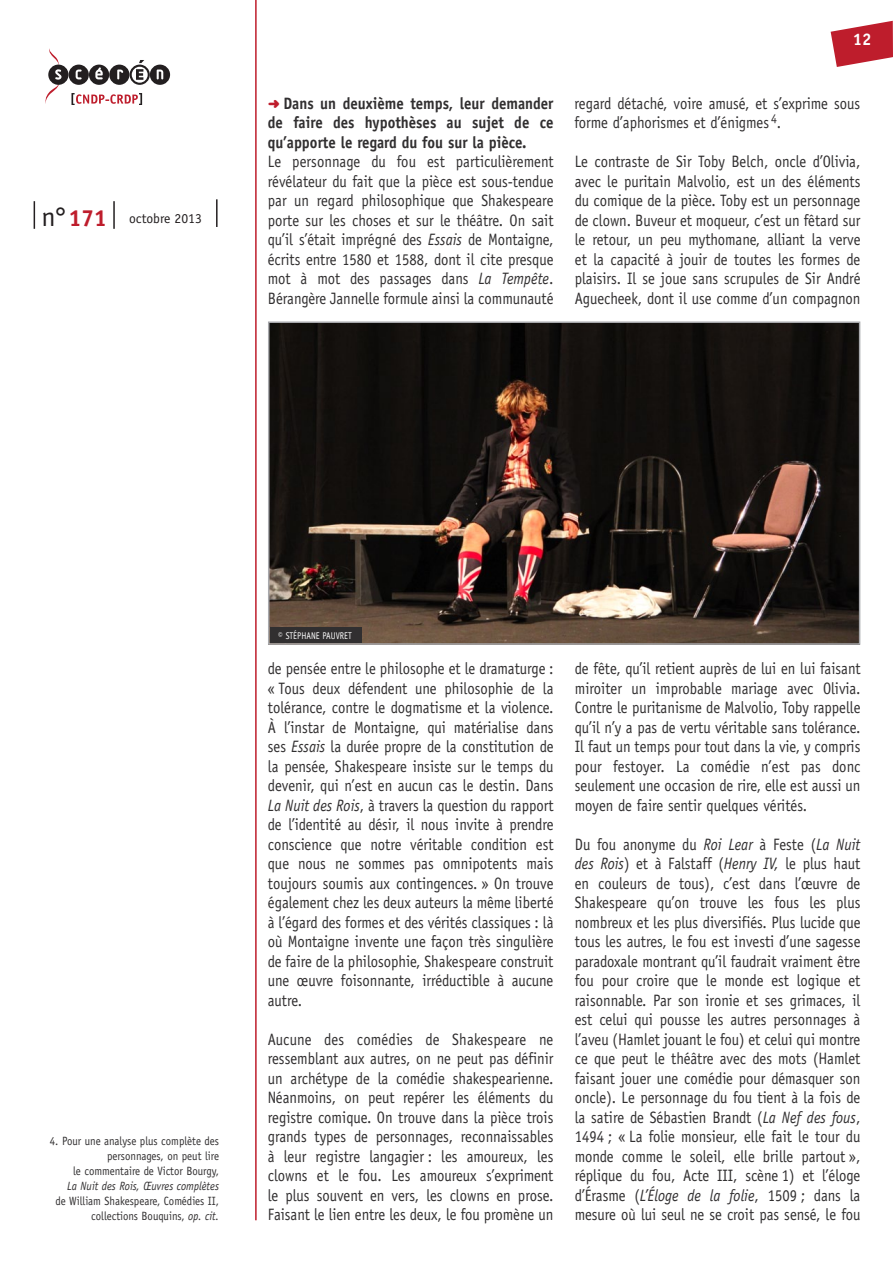
<style>
.page{position:relative;width:893px;height:1263px;background:#fff}
.page>*{position:absolute;margin:0;border:0;box-sizing:border-box;transform-origin:0 0}
.t1{font:700 16.8px "Officina Sans Std";color:#fff}
.t2{font:16.5px/19.5px "Officina Sans Std";color:#312f30;text-align:justify;scale:.89 1}
.t3{font:700 16.5px/19.5px "Officina Sans Std";color:#312f30;text-align:justify;scale:.9 1}
.t4{font:13.65px "Officina Sans Std";color:#231f20}
.t5{font:12px/15px "Officina Sans Std";color:#312f30;text-align:right;scale:.9 1}
.t6{font:italic 12px "Officina Sans Std";color:#312f30;scale:.9 1}
.t7{font:9.75px "Officina Sans LT";letter-spacing:.005em;color:#fff;scale:.85 1}
.s1{font-size:27.3px}
.s2{font-weight:700;font-size:23.4px;color:#be1d2c}
.s3{font-family:"Distro Bats";font-weight:400;font-size:13.5px;color:#be1d2c}
.s4{font-style:italic}
.s5{font-family:"Officina Sans Std";font-weight:700}
</style>
<div class="page">
<svg style="left:831px;top:21px;width:62px;height:46px"></svg>
<hr style="left:255px;top:0;width:2px;height:1220px;background:#be1d2c">
<hr style="left:216px;top:199px;width:2px;height:28px;background:#231f20">
<svg style="left:34px;top:201px;width:1px;height:28px"></svg>
<hr style="left:113px;top:201px;width:2px;height:28px;background:#231f20">
<svg style="left:45px;top:48px;width:125px;height:56px"></svg>
<img style="left:271px;top:324px;width:586px;height:318px">
<div style="left:268px;top:321px;width:592px;height:324px;border:2px solid #a8a9ad"></div>
<div style="left:270px;top:627px;width:91px;height:16px;background:#312f30"></div>
<p class="t4" style="left:42px;top:210px;width:162px"><span class="s1">n°</span> <span class="s2">171</span> octobre 2013</p>
<p class="t3" style="left:268px;top:93px;width:319px"><span class="s3">b</span> Dans un deuxième temps, leur demander de faire des hypothèses au sujet de ce qu’apporte le regard du fou sur la pièce.</p>
<p class="t2" style="left:268px;top:152px;width:323px">Le personnage du fou est particulièrement révélateur du fait que la pièce est sous-tendue par un regard philosophique que Shakespeare porte sur les choses et sur le théâtre. On sait qu’il s’était imprégné des <span class="s4">Essais</span> de Montaigne, écrits entre 1580 et 1588, dont il cite presque mot à mot des passages dans <span class="s4">La Tempête</span>.<br>Bérangère Jannelle formule ainsi la communauté</p>
<p class="t1" style="left:853px;top:29px;width:20px">12</p>
<p class="t2" style="left:575px;top:93px;width:322px">regard détaché, voire amusé, et s’exprime sous forme d’aphorismes et d’énigmes <sup>4</sup>.</p>
<p class="t2" style="left:575px;top:152px;width:323px">Le contraste de Sir Toby Belch, oncle d’Olivia, avec le puritain Malvolio, est un des éléments du comique de la pièce. Toby est un personnage de clown. Buveur et moqueur, c’est un fêtard sur le retour, un peu mythomane, alliant la verve et la capacité à jouir de toutes les formes de plaisirs. Il se joue sans scrupules de Sir André Aguecheek, dont il use comme d’un compagnon</p>
<p class="t5" style="left:50px;top:1134px;width:189px">4. Pour une analyse plus complète des personnages, on peut lire<br>le commentaire de Victor Bourgy,</p>
<p class="t6" style="left:67px;top:1179px;width:170px">La Nuit des Rois, Œuvres complètes</p>
<p class="t5" style="left:56px;top:1194px;width:183px">de William Shakespeare, Comédies II, collections Bouquins, <span class="s4">op. cit.</span></p>
<p class="t7" style="left:278px;top:630px;width:87px"><span class="s5">©</span> STÉPHANE PAUVRET</p>
<p class="t2" style="left:268px;top:659px;width:323px">de pensée entre le philosophe et le dramaturge : « Tous deux défendent une philosophie de la tolérance, contre le dogmatisme et la violence.<br>À l’instar de Montaigne, qui matérialise dans ses <span class="s4">Essais</span> la durée propre de la constitution de la pensée, Shakespeare insiste sur le temps du devenir, qui n’est en aucun cas le destin. Dans <span class="s4">La Nuit des Rois</span>, à travers la question du rapport de l’identité au désir, il nous invite à prendre conscience que notre véritable condition est que nous ne sommes pas omnipotents mais toujours soumis aux contingences. » On trouve également chez les deux auteurs la même liberté à l’égard des formes et des vérités classiques : là où Montaigne invente une façon très singulière de faire de la philosophie, Shakespeare construit une œuvre foisonnante, irréductible à aucune autre.</p>
<p class="t2" style="left:268px;top:1029px;width:322px">Aucune des comédies de Shakespeare ne ressemblant aux autres, on ne peut pas définir un archétype de la comédie shakespearienne.<br>Néanmoins, on peut repérer les éléments du registre comique. On trouve dans la pièce trois grands types de personnages, reconnaissables à leur registre langagier : les amoureux, les clowns et le fou. Les amoureux s’expriment le plus souvent en vers, les clowns en prose.<br>Faisant le lien entre les deux, le fou promène un</p>
<p class="t2" style="left:575px;top:659px;width:323px">de fête, qu’il retient auprès de lui en lui faisant miroiter un improbable mariage avec Olivia.<br>Contre le puritanisme de Malvolio, Toby rappelle qu’il n’y a pas de vertu véritable sans tolérance.<br>Il faut un temps pour tout dans la vie, y compris pour festoyer. La comédie n’est pas donc seulement une occasion de rire, elle est aussi un moyen de faire sentir quelques vérités.</p>
<p class="t2" style="left:575px;top:834px;width:323px">Du fou anonyme du <span class="s4">Roi Lear</span> à Feste (<span class="s4">La Nuit des Rois</span>) et à Falstaff (<span class="s4">Henry IV,</span> le plus haut en couleurs de tous), c’est dans l’œuvre de Shakespeare qu’on trouve les fous les plus nombreux et les plus diversifiés. Plus lucide que tous les autres, le fou est investi d’une sagesse paradoxale montrant qu’il faudrait vraiment être fou pour croire que le monde est logique et raisonnable. Par son ironie et ses grimaces, il est celui qui pousse les autres personnages à l’aveu (Hamlet jouant le fou) et celui qui montre ce que peut le théâtre avec des mots (Hamlet faisant jouer une comédie pour démasquer son oncle). Le personnage du fou tient à la fois de la satire de Sébastien Brandt (<span class="s4">La Nef des fous</span>, 1494 ; « La folie monsieur, elle fait le tour du monde comme le soleil, elle brille partout », réplique du fou, Acte III, scène 1) et l’éloge d’Érasme (<span class="s4">L’Éloge de la folie</span>, 1509 ; dans la mesure où lui seul ne se croit pas sensé, le fou</p>
</div>
